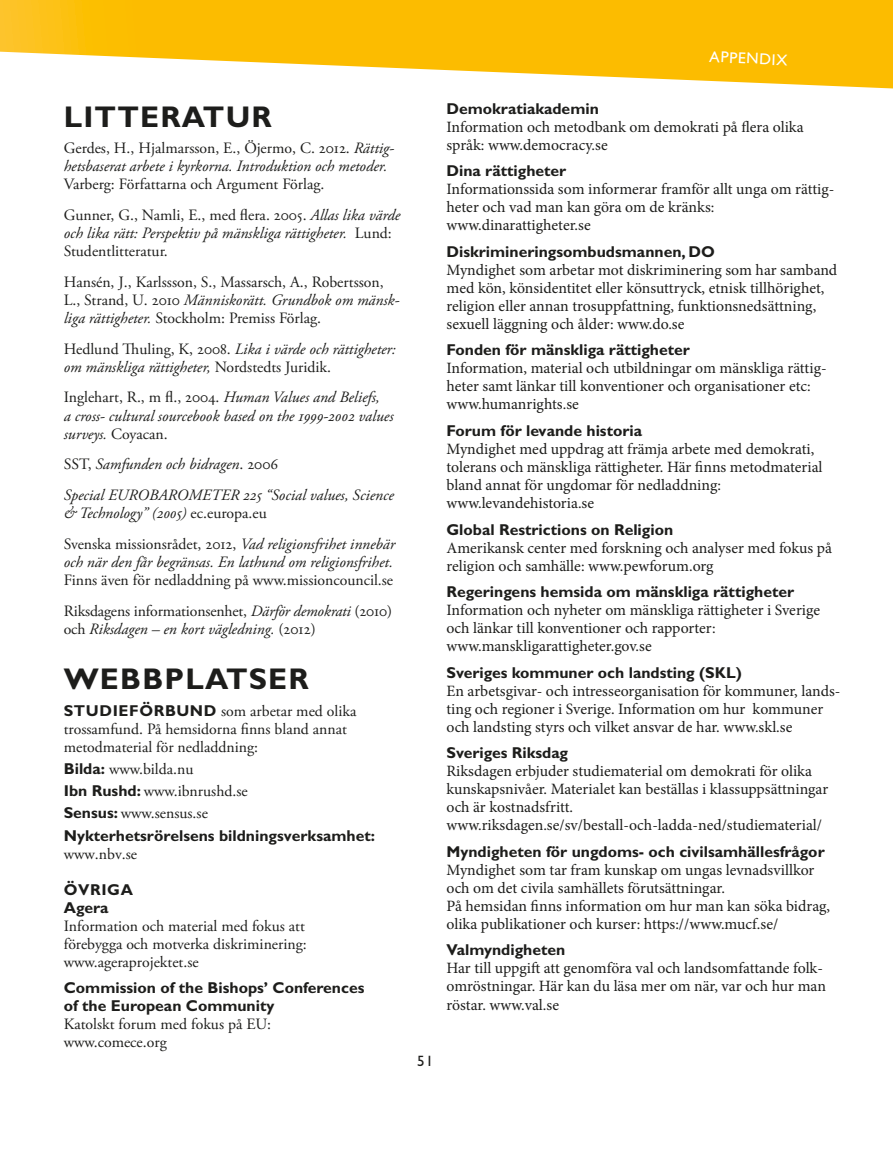
<style>
.page{position:relative;width:893px;height:1149px;background:#fff}
.page>*{position:absolute;margin:0;border:0;box-sizing:border-box;transform-origin:0 0}
.t1{font:700 30px "Gill Sans";letter-spacing:.04em;color:#1d1d1b}
.t2{font:15.75px/18px "Minion Pro";color:#1d1d1b}
.t3{font:15.75px/18px "Adobe Garamond Pro";letter-spacing:-.01em;color:#1d1d1b}
.t4{font:italic 15.75px/18px "Adobe Garamond Pro";color:#1d1d1b}
.t5{font:700 15.75px/18px "Gill Sans";color:#1d1d1b}
.t6{font:700 15.75px/18px "Gill Sans";letter-spacing:.04em;color:#1d1d1b}
.t7{font:15.75px "Gill Sans";color:#fff}
.t8{font:15px "Gill Sans";color:#1d1d1b}
.s1{font-style:normal}
.s2{font-style:italic}
.s3{font-family:"Gill Sans";font-weight:700}
</style>
<div class="page">
<svg style="left:0;top:0;width:893px;height:88px"></svg>
<h1 class="t1" style="left:64px;top:106px;width:210px">LITTERATUR</h1>
<p class="t4" style="left:64px;top:141px;width:332px"><span class="s1">Gerdes, H., Hjalmarsson, E., Öjermo, C. 2012.</span> Rättig&shy;hetsbaserat arbete i kyrkorna. Introduktion och metoder.</p>
<p class="t3" style="left:64px;top:170px;width:338px;line-height:30.8px">Varberg: Författarna och Argument Förlag.<br>Gunner, G., Namli, E., med flera. 2005. <span class="s2">Allas lika värde</span></p>
<p class="t4" style="left:64px;top:225px;width:330px">och lika rätt: Perspektiv på mänskliga rättigheter. <span class="s1">Lund:<br>Studentlitteratur.</span></p>
<p class="t3" style="left:64px;top:274px;width:337px">Hansén, J., Karlssson, S., Massarsch, A., Robertsson,<br>L., Strand, U. 2010 <span class="s2">Människorätt. Grundbok om mänsk - liga rättigheter.</span> Stockholm: Premiss Förlag.</p>
<p class="t4" style="left:64px;top:341px;width:334px"><span class="s1">Hedlund Thuling, K, 2008.</span> Lika i värde och rättig heter: om mänskliga rättigheter, <span class="s1">Nordstedts Juridik.</span></p>
<p class="t4" style="left:64px;top:390px;width:331px"><span class="s1">Inglehart, R., m fl., 2004.</span> Human Values and Beliefs,<br>a cross- cultural sourcebook based on the 1999-2002 values surveys. <span class="s1">Coyacan.</span></p>
<p class="t4" style="left:64px;top:450px;width:332px;line-height:30.8px"><span class="s1">SST,</span> Samfunden och bidragen<span class="s1">. 2006<br></span>Special EUROBAROMETER 225 “Social values, Science</p>
<p class="t4" style="left:64px;top:499px;width:333px;line-height:30.8px">&amp; Technology” (2005) <span class="s1">ec.europa.eu<br>Svenska missionsrådet, 2012,</span> Vad religionsfrihet innebär</p>
<p class="t4" style="left:64px;top:554px;width:331px">och när den får begränsas. En lathund om religionsfrihet.</p>
<p class="t3" style="left:64px;top:565px;width:331px;line-height:30.8px">Finns även för nedladdning på www.missioncouncil.se<br>Riksdagens informationsenhet, <span class="s2">Därför demokrati</span> (2010)</p>
<p class="t4" style="left:64px;top:621px;width:253px"><span class="s1">och</span> Riksdagen – en kort vägledning. <span class="s1">(2012)</span></p>
<h1 class="t1" style="left:64px;top:668px;width:246px">WEBBPLATSER</h1>
<p class="t3" style="left:64px;top:702px;width:294px"><span class="s3">STUDIEFÖRBUND</span> som arbetar med olika trossamfund. På hemsidorna finns bland annat metodmaterial för nedladdning:</p>
<p class="t3" style="left:64px;top:758px;width:186px;line-height:22.2px"><span class="s3">Bilda:</span> www.bilda.nu<br><span class="s3">Ibn Rushd:</span> www.ibnrushd.se<br><span class="s3">Sensus:</span> www.sensus.se</p>
<p class="t5" style="left:64px;top:827px;width:313px">Nykterhetsrörelsens bildningsverksamhet:</p>
<p class="t3" style="left:64px;top:845px;width:75px">www.nbv.se</p>
<p class="t6" style="left:64px;top:881px;width:71px">ÖVRIGA<br>Agera</p>
<p class="t3" style="left:64px;top:917px;width:244px;text-align:justify">Information och material med fokus att förebygga och motverka diskriminering: www.ageraprojektet.se</p>
<p class="t5" style="left:64px;top:980px;width:302px">Commission of the Bishops’ Conferences of the European Community</p>
<p class="t3" style="left:64px;top:1016px;width:209px">Katolskt forum med fokus på EU: www.comece.org</p>
<p class="t7" style="left:710px;top:47px;width:80px;rotate:2deg">APPENDIX</p>
<p class="t5" style="left:446px;top:101px;width:154px">Demokratiakademin</p>
<p class="t2" style="left:446px;top:119px;width:359px">Information och metodbank om demokrati på flera olika språk: www.democracy.se</p>
<p class="t5" style="left:446px;top:163px;width:121px">Dina rättigheter</p>
<p class="t2" style="left:446px;top:181px;width:389px">Informationssida som informerar framför allt unga om rättig&shy;heter och vad man kan göra om de kränks: www.dinarattigheter.se</p>
<p class="t5" style="left:446px;top:244px;width:270px">Diskrimineringsombudsmannen, DO</p>
<p class="t2" style="left:446px;top:262px;width:392px">Myndighet som arbetar mot diskriminering som har samband med kön, könsidentitet eller könsuttryck, etnisk tillhörighet, religion eller annan trosuppfattning, funktionsnedsättning, sexuell läggning och ålder: www.do.se</p>
<p class="t5" style="left:446px;top:342px;width:245px">Fonden för mänskliga rättigheter</p>
<p class="t2" style="left:446px;top:360px;width:382px">Information, material och utbildningar om mänskliga rättig&shy;heter samt länkar till konventioner och organisationer etc: www.humanrights.se</p>
<p class="t5" style="left:446px;top:423px;width:197px">Forum för levande historia</p>
<p class="t2" style="left:446px;top:441px;width:378px">Myndighet med uppdrag att främja arbete med demokrati, tolerans och mänskliga rättigheter. Här finns metodmaterial bland annat för ungdomar för nedladdning: www.levandehistoria.se</p>
<p class="t5" style="left:446px;top:521px;width:228px">Global Restrictions on Religion</p>
<p class="t2" style="left:446px;top:539px;width:387px">Amerikansk center med forskning och analyser med fokus på religion och samhälle: www.pewforum.org</p>
<p class="t5" style="left:446px;top:584px;width:349px">Regeringens hemsida om mänskliga rättigheter</p>
<p class="t2" style="left:446px;top:602px;width:375px">Information och nyheter om mänskliga rättigheter i Sverige och länkar till konventioner och rapporter: www.manskligarattigheter.gov.se</p>
<p class="t5" style="left:446px;top:665px;width:297px">Sveriges kommuner och landsting (SKL)</p>
<p class="t2" style="left:446px;top:682px;width:395px">En arbetsgivar- och intresseorganisation för kommuner, lands&shy;ting och regioner i Sverige. Information om hur kommuner och landsting styrs och vilket ansvar de har. www.skl.se</p>
<p class="t5" style="left:446px;top:745px;width:123px">Sveriges Riksdag</p>
<p class="t2" style="left:446px;top:763px;width:383px">Riksdagen erbjuder studiematerial om demokrati för olika kunskapsnivåer. Materialet kan beställas i klassuppsättningar och är kostnadsfritt. www.riksdagen.se/sv/bestall-och-ladda-ned/studiematerial/</p>
<p class="t5" style="left:446px;top:844px;width:380px">Myndigheten för ungdoms- och civilsamhällesfrågor</p>
<p class="t2" style="left:446px;top:861px;width:385px">Myndighet som tar fram kunskap om ungas levnadsvillkor och om det civila samhällets förutsättningar.<br>På hemsidan finns information om hur man kan söka bidrag, olika publikationer och kurser: https://www.mucf.se/</p>
<p class="t5" style="left:446px;top:942px;width:120px">Valmyndigheten</p>
<p class="t2" style="left:446px;top:960px;width:381px">Har till uppgift att genomföra val och landsomfattande folk&shy;omröstningar. Här kan du läsa mer om när, var och hur man röstar. www.val.se</p>
<p class="t8" style="left:417px;top:1051px;width:17px">51</p>
</div>
